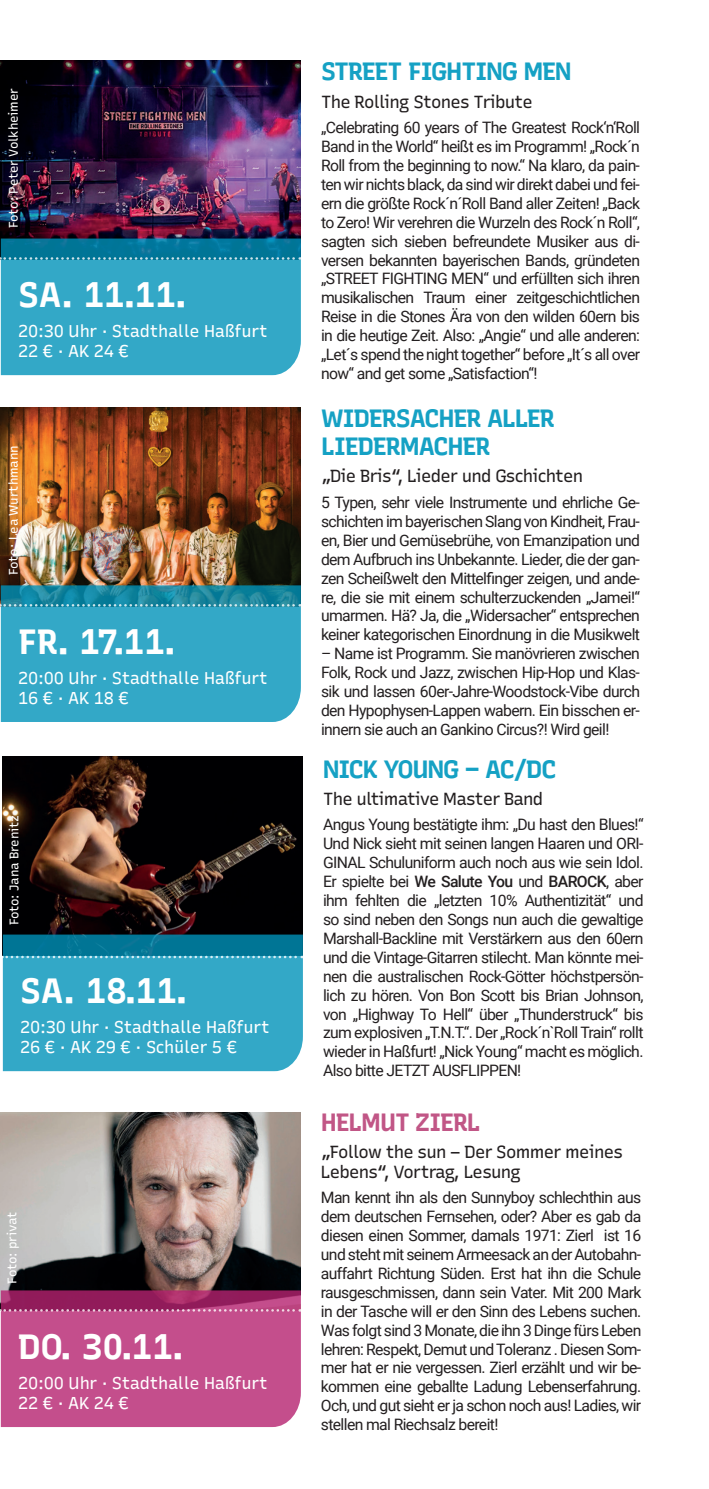
<style>
.page{position:relative;width:709px;height:1489px;background:#fff}
.page>*{position:absolute;margin:0;border:0;box-sizing:border-box;transform-origin:0 0}
.t1{font:300 35px "Recursive Sans Linear";letter-spacing:-.01em;color:#fff}
.t2{font:300 25px/27.5px "Recursive Sans Linear";letter-spacing:-.04em;color:#15a1c4}
.t3{font:300 25px "Recursive Sans Linear";letter-spacing:-.04em;color:#c15686}
.t4{font:300 17.5px/20px "Recursive Sans Linear";letter-spacing:-.04em;color:#231f20}
.t5{font:300 17px/20.5px "Recursive Sans Linear";letter-spacing:-.015em;color:#fff}
.t6{font:15.75px/19px "Roboto";letter-spacing:-.04em;color:#231f20;text-align:justify}
.t7{font:300 12.5px "Recursive Sans Linear";letter-spacing:-.015em;color:#fff}
.s1{font-weight:500}
</style>
<div class="page">
<img style="left:1px;top:60px;width:300px;height:178px">
<svg style="left:0;top:238px;width:301px;height:137px;background:#2ea1c0"></svg>
<img style="left:1px;top:407px;width:300px;height:178px">
<svg style="left:0;top:585px;width:301px;height:137px;background:#31a3c1"></svg>
<img style="left:1px;top:1112px;width:300px;height:178px">
<svg style="left:0;top:1290px;width:301px;height:136px;background:#be4a87"></svg>
<img style="left:3px;top:756px;width:300px;height:178px">
<svg style="left:2px;top:934px;width:301px;height:137px;background:#2da0bf"></svg>
<p class="t7" style="left:4px;top:228px;width:141px;rotate:-90deg">Foto: Peter Volkheimer</p>
<h1 class="t1" style="left:18px;top:267px;width:170px">SA. 11.11.</h1>
<p class="t5" style="left:18px;top:320px;width:251px">20:30 Uhr · Stadthalle Haßfurt<br>22 € · AK 24 €</p>
<p class="t7" style="left:4px;top:575px;width:131px;rotate:-90deg">Foto: Lea Wurthmann</p>
<h1 class="t1" style="left:18px;top:614px;width:159px">FR. 17.11.</h1>
<p class="t5" style="left:18px;top:667px;width:251px">20:00 Uhr · Stadthalle Haßfurt<br>16 € · AK 18 €</p>
<p class="t7" style="left:4px;top:925px;width:112px;rotate:-90deg">Foto: Jana Brenitz</p>
<p class="t7" style="left:-4px;top:929px;width:114px;rotate:-90deg">Foto: Enrico Meyer</p>
<h1 class="t1" style="left:20px;top:963px;width:169px">SA. 18.11.</h1>
<p class="t5" style="left:20px;top:1016px;width:251px">20:30 Uhr · Stadthalle Haßfurt<br>26 € · AK 29 € · Schüler 5 €</p>
<p class="t7" style="left:3px;top:1283px;width:73px;rotate:-90deg">Foto: privat</p>
<h1 class="t1" style="left:18px;top:1319px;width:167px">DO. 30.11.</h1>
<p class="t5" style="left:18px;top:1371px;width:251px">20:00 Uhr · Stadthalle Haßfurt<br>22 € · AK 24 €</p>
<h2 class="t2" style="left:321px;top:57px;width:252px">STREET FIGHTING MEN</h2>
<p class="t4" style="left:321px;top:91px;width:213px">The Rolling Stones Tribute</p>
<p class="t6" style="left:321px;top:117px;width:320px">„Celebrating 60 years of The Greatest Rock‘n‘Roll Band in the World“ heißt es im Programm! „Rock´n Roll from the beginning to now.“ Na klaro, da pain&shy;ten wir nichts black, da sind wir direkt dabei und fei&shy;ern die größte Rock´n´Roll Band aller Zeiten! „Back to Zero! Wir verehren die Wurzeln des Rock´n Roll“, sagten sich sieben befreundete Musiker aus di&shy;versen bekannten bayerischen Bands, gründeten „STREET FIGHTING MEN“ und erfüllten sich ihren musikalischen Traum einer zeitgeschichtlichen Reise in die Stones Ära von den wilden 60ern bis in die heutige Zeit. Also: „Angie“ und alle anderen: „Let´s spend the night together“ before „It´s all over now“ and get some „Satisfaction“!</p>
<h2 class="t2" style="left:321px;top:404px;width:235px">WIDERSACHER ALLER<br>LIEDERMACHER</h2>
<p class="t4" style="left:321px;top:465px;width:263px">„Die Bris“, Lieder und Gschichten</p>
<p class="t6" style="left:321px;top:492px;width:320px">5 Typen, sehr viele Instrumente und ehrliche Ge&shy;schichten im bayerischen Slang von Kindheit, Frau&shy;en, Bier und Gemüsebrühe, von Emanzipation und dem Aufbruch ins Unbekannte. Lieder, die der gan&shy;zen Scheißwelt den Mittelfinger zeigen, und ande&shy;re, die sie mit einem schulterzuckenden „Jamei!“ umarmen. Hä? Ja, die „Widersacher“ entsprechen keiner kategorischen Einordnung in die Musikwelt</p>
<p class="t6" style="left:321px;top:643px;width:320px">– Name ist Programm. Sie manövrieren zwischen Folk, Rock und Jazz, zwischen Hip-Hop und Klas&shy;sik und lassen 60er-Jahre-Woodstock-Vibe durch den Hypophysen-Lappen wabern. Ein bisschen er&shy;innern sie auch an Gankino Circus?! Wird geil!</p>
<h2 class="t2" style="left:323px;top:754px;width:235px">NICK YOUNG – AC/DC</h2>
<p class="t4" style="left:323px;top:788px;width:221px">The ultimative Master Band</p>
<p class="t6" style="left:323px;top:814px;width:322px">Angus Young bestätigte ihm: „Du hast den Blues!“ Und Nick sieht mit seinen langen Haaren und ORI-GINAL Schuluniform auch noch aus wie sein Idol.<br>Er spielte bei <span class="s1">We Salute You</span> und <span class="s1">BAROCK</span>, aber ihm fehlten die „letzten 10% Authentizität“ und so sind neben den Songs nun auch die gewaltige Marshall-Backline mit Verstärkern aus den 60ern und die Vintage-Gitarren stilecht. Man könnte mei&shy;nen die australischen Rock-Götter höchstpersön&shy;lich zu hören. Von Bon Scott bis Brian Johnson, von „Highway To Hell“ über „Thunderstruck“ bis zum explosiven „T.N.T.“. Der „Rock´n`Roll Train“ rollt wieder in Haßfurt! „Nick Young“ macht es möglich.<br>Also bitte JETZT AUSFLIPPEN!</p>
<h2 class="t3" style="left:321px;top:1102px;width:161px">HELMUT ZIERL</h2>
<p class="t4" style="left:321px;top:1140px;width:303px">„Follow the sun – Der Sommer meines<br>Lebens“, Vortrag, Lesung</p>
<p class="t6" style="left:321px;top:1187px;width:322px">Man kennt ihn als den Sunnyboy schlechthin aus dem deutschen Fernsehen, oder? Aber es gab da diesen einen Sommer, damals 1971: Zierl ist 16 und steht mit seinem Armeesack an der Autobahn&shy;auffahrt Richtung Süden. Erst hat ihn die Schule rausgeschmissen, dann sein Vater. Mit 200 Mark in der Tasche will er den Sinn des Lebens suchen.<br>Was folgt sind 3 Monate, die ihn 3 Dinge fürs Leben lehren: Respekt, Demut und Toleranz . Diesen Som&shy;mer hat er nie vergessen. Zierl erzählt und wir be&shy;kommen eine geballte Ladung Lebenserfahrung.<br>Och, und gut sieht er ja schon noch aus! Ladies, wir stellen mal Riechsalz bereit!</p>
</div>
